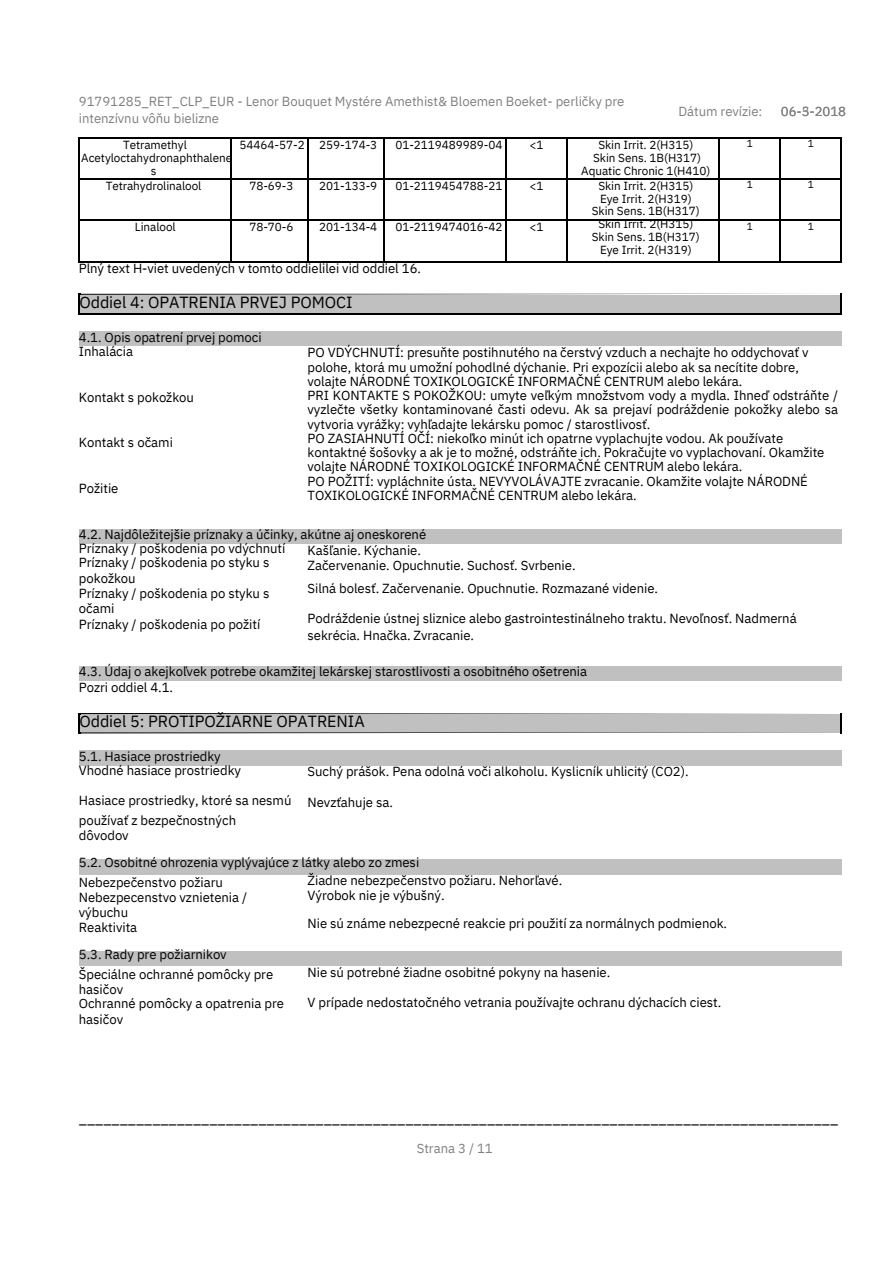
<style>
.page{position:relative;width:894px;height:1264px;background:#fff}
.page>*{position:absolute;margin:0;border:0;box-sizing:border-box;transform-origin:0 0}
.t1{font:16.05px "IBM Plex Sans";letter-spacing:-.005em;color:#000}
.t2{font:14.55px "IBM Plex Sans";color:#000}
.t3{font:13.2px/14.2px "IBM Plex Sans";letter-spacing:-.005em;color:#000}
.t4{font:13.2px/17.5px "IBM Plex Sans";letter-spacing:-.005em;color:#808080}
.t5{font:11.7px/13.2px "IBM Plex Sans";letter-spacing:-.005em;color:#000;text-align:center}
.t6{font:10.2px "IBM Plex Sans";color:#000}
</style>
<div class="page">
<div style="left:79px;top:331px;width:761px;height:15px;background:#c0c0c0"></div>
<div style="left:79px;top:529px;width:761px;height:14px;background:#c0c0c0"></div>
<div style="left:79px;top:666px;width:761px;height:15px;background:#c0c0c0"></div>
<div style="left:79px;top:750px;width:761px;height:16px;background:#c0c0c0"></div>
<div style="left:79px;top:859px;width:761px;height:15px;background:#c0c0c0"></div>
<div style="left:79px;top:950px;width:761px;height:15px;background:#c0c0c0"></div>
<hr style="left:79px;top:137px;width:152px;height:1px;background:#000">
<hr style="left:232px;top:137px;width:75px;height:1px;background:#000">
<hr style="left:308px;top:137px;width:75px;height:1px;background:#000">
<hr style="left:384px;top:137px;width:121px;height:1px;background:#000">
<hr style="left:506px;top:137px;width:60px;height:1px;background:#000">
<hr style="left:567px;top:137px;width:151px;height:1px;background:#000">
<hr style="left:719px;top:137px;width:60px;height:1px;background:#000">
<hr style="left:780px;top:137px;width:60px;height:1px;background:#000">
<hr style="left:78px;top:138px;width:1px;height:40px;background:#000">
<hr style="left:231px;top:138px;width:1px;height:40px;background:#000">
<hr style="left:307px;top:138px;width:1px;height:40px;background:#000">
<hr style="left:383px;top:138px;width:1px;height:40px;background:#000">
<hr style="left:505px;top:138px;width:1px;height:40px;background:#000">
<hr style="left:566px;top:138px;width:1px;height:40px;background:#000">
<hr style="left:718px;top:138px;width:1px;height:40px;background:#000">
<hr style="left:779px;top:138px;width:1px;height:40px;background:#000">
<hr style="left:840px;top:138px;width:1px;height:40px;background:#000">
<hr style="left:79px;top:178px;width:152px;height:1px;background:#000">
<hr style="left:232px;top:178px;width:75px;height:1px;background:#000">
<hr style="left:308px;top:178px;width:75px;height:1px;background:#000">
<hr style="left:384px;top:178px;width:121px;height:1px;background:#000">
<hr style="left:506px;top:178px;width:60px;height:1px;background:#000">
<hr style="left:567px;top:178px;width:151px;height:1px;background:#000">
<hr style="left:719px;top:178px;width:60px;height:1px;background:#000">
<hr style="left:780px;top:178px;width:60px;height:1px;background:#000">
<hr style="left:78px;top:179px;width:1px;height:41px;background:#000">
<hr style="left:231px;top:179px;width:1px;height:41px;background:#000">
<hr style="left:307px;top:179px;width:1px;height:41px;background:#000">
<hr style="left:383px;top:179px;width:1px;height:41px;background:#000">
<hr style="left:505px;top:179px;width:1px;height:41px;background:#000">
<hr style="left:566px;top:179px;width:1px;height:41px;background:#000">
<hr style="left:718px;top:179px;width:1px;height:41px;background:#000">
<hr style="left:779px;top:179px;width:1px;height:41px;background:#000">
<hr style="left:840px;top:179px;width:1px;height:41px;background:#000">
<hr style="left:79px;top:220px;width:152px;height:1px;background:#000">
<hr style="left:232px;top:220px;width:75px;height:1px;background:#000">
<hr style="left:308px;top:220px;width:75px;height:1px;background:#000">
<hr style="left:384px;top:220px;width:121px;height:1px;background:#000">
<hr style="left:506px;top:220px;width:60px;height:1px;background:#000">
<hr style="left:567px;top:220px;width:151px;height:1px;background:#000">
<hr style="left:719px;top:220px;width:60px;height:1px;background:#000">
<hr style="left:780px;top:220px;width:60px;height:1px;background:#000">
<hr style="left:78px;top:221px;width:1px;height:40px;background:#000">
<hr style="left:231px;top:221px;width:1px;height:40px;background:#000">
<hr style="left:307px;top:221px;width:1px;height:40px;background:#000">
<hr style="left:383px;top:221px;width:1px;height:40px;background:#000">
<hr style="left:505px;top:221px;width:1px;height:40px;background:#000">
<hr style="left:566px;top:221px;width:1px;height:40px;background:#000">
<hr style="left:718px;top:221px;width:1px;height:40px;background:#000">
<hr style="left:779px;top:221px;width:1px;height:40px;background:#000">
<hr style="left:840px;top:221px;width:1px;height:40px;background:#000">
<hr style="left:80px;top:261px;width:151px;height:1px;background:#000">
<hr style="left:232px;top:261px;width:75px;height:1px;background:#000">
<hr style="left:308px;top:261px;width:75px;height:1px;background:#000">
<hr style="left:384px;top:261px;width:121px;height:1px;background:#000">
<hr style="left:506px;top:261px;width:60px;height:1px;background:#000">
<hr style="left:567px;top:261px;width:151px;height:1px;background:#000">
<hr style="left:719px;top:261px;width:60px;height:1px;background:#000">
<hr style="left:780px;top:261px;width:60px;height:1px;background:#000">
<svg style="left:78px;top:294px;width:763px;height:20px;background:#b4b4b4"></svg>
<svg style="left:78px;top:713px;width:763px;height:20px;background:#b7b7b7"></svg>
<p class="t4" style="left:79px;top:91px;width:547px">91791285_RET_CLP_EUR - Lenor Bouquet Mystére Amethist&amp; Bloemen Boeket- perličky pre intenzívnu vôňu bielizne</p>
<p class="t4" style="left:678px;top:101px;width:85px">Dátum revízie:</p>
<p class="t5" style="left:239px;top:137px;width:139px">54464-57-2 259-174-3</p>
<p class="t5" style="left:319px;top:178px;width:60px">201-133-9</p>
<p class="t5" style="left:319px;top:220px;width:60px">201-134-4</p>
<p class="t5" style="left:81px;top:137px;width:152px">Tetramethyl<br>Acetyloctahydronaphthalene s</p>
<p class="t5" style="left:106px;top:178px;width:97px">Tetrahydrolinalool</p>
<p class="t5" style="left:249px;top:178px;width:46px">78-69-3</p>
<p class="t5" style="left:249px;top:220px;width:46px">78-70-6</p>
<p class="t5" style="left:135px;top:220px;width:42px">Linalool</p>
<p class="t5" style="left:395px;top:137px;width:109px">01-2119489989-04</p>
<p class="t5" style="left:395px;top:178px;width:109px">01-2119454788-21</p>
<p class="t5" style="left:395px;top:220px;width:109px">01-2119474016-42</p>
<p class="t3" style="left:79px;top:260px;width:343px">Plný text H-viet uvedených v tomto oddielilei vid oddiel 16.</p>
<p class="t1" style="left:79px;top:290px;width:275px">Oddiel 4: OPATRENIA PRVEJ POMOCI</p>
<p class="t5" style="left:529px;top:137px;width:16px">&lt;1</p>
<p class="t5" style="left:529px;top:178px;width:16px">&lt;1</p>
<p class="t5" style="left:529px;top:220px;width:16px">&lt;1</p>
<p class="t5" style="left:581px;top:137px;width:131px">Skin Irrit. 2(H315)<br>Skin Sens. 1B(H317)<br>Aquatic Chronic 1(H410)</p>
<p class="t5" style="left:598px;top:178px;width:96px;text-align:left">Skin Irrit. 2(H315)<br>Eye Irrit. 2(H319)</p>
<p class="t5" style="left:591px;top:203px;width:109px">Skin Sens. 1B(H317)<br>Skin Irrit. 2(H315)<br>Skin Sens. 1B(H317)<br>Eye Irrit. 2(H319)</p>
<p class="t6" style="left:746px;top:135px;width:8px">1</p>
<p class="t6" style="left:746px;top:177px;width:8px">1</p>
<p class="t6" style="left:746px;top:218px;width:8px">1</p>
<p class="t4" style="left:780px;top:101px;width:67px">06-5-2018</p>
<p class="t4" style="left:801px;top:101px;width:9px">3</p>
<p class="t6" style="left:807px;top:135px;width:8px">1</p>
<p class="t6" style="left:807px;top:177px;width:8px">1</p>
<p class="t6" style="left:807px;top:218px;width:8px">1</p>
<p class="t3" style="left:79px;top:329px;width:184px">4.1. Opis opatrení prvej pomoci<br>Inhalácia</p>
<p class="t3" style="left:79px;top:389px;width:117px">Kontakt s pokožkou</p>
<p class="t3" style="left:79px;top:434px;width:96px">Kontakt s očami</p>
<p class="t3" style="left:79px;top:479px;width:41px">Požitie</p>
<p class="t3" style="left:307px;top:344px;width:532px">PO VDÝCHNUTÍ: presuňte postihnutého na čerstvý vzduch a nechajte ho oddychovať v polohe, ktorá mu umožní pohodlné dýchanie. Pri expozícii alebo ak sa necítite dobre, volajte NÁRODNÉ TOXIKOLOGICKÉ INFORMAČNÉ CENTRUM alebo lekára.<br>PRI KONTAKTE S POKOŽKOU: umyte veľkým množstvom vody a mydla. Ihneď odstráňte / vyzlečte všetky kontaminované časti odevu. Ak sa prejaví podráždenie pokožky alebo sa vytvoria vyrážky: vyhľadajte lekársku pomoc / starostlivosť.<br>PO ZASIAHNUTÍ OČÍ: niekoľko minút ich opatrne vyplachujte vodou. Ak používate kontaktné šošovky a ak je to možné, odstráňte ich. Pokračujte vo vyplachovaní. Okamžite volajte NÁRODNÉ TOXIKOLOGICKÉ INFORMAČNÉ CENTRUM alebo lekára.<br>PO POŽITÍ: vypláchnite ústa. NEVYVOLÁVAJTE zvracanie. Okamžite volajte NÁRODNÉ TOXIKOLOGICKÉ INFORMAČNÉ CENTRUM alebo lekára.</p>
<p class="t3" style="left:79px;top:525px;width:349px;line-height:15px">4.2. Najdôležitejšie príznaky a účinky, akútne aj oneskorené<br>Príznaky / poškodenia po vdýchnutí<br>Príznaky / poškodenia po styku s<br>pokožkou<br>Príznaky / poškodenia po styku s<br>očami<br>Príznaky / poškodenia po požití</p>
<p class="t3" style="left:307px;top:542px;width:269px">Kašľanie. Kýchanie.<br>Začervenanie. Opuchnutie. Suchosť. Svrbenie.</p>
<p class="t3" style="left:307px;top:579px;width:352px">Silná bolesť. Začervenanie. Opuchnutie. Rozmazané videnie.</p>
<p class="t3" style="left:307px;top:609px;width:490px;line-height:16.4px">Podráždenie ústnej sliznice alebo gastrointestinálneho traktu. Nevoľnosť. Nadmerná sekrécia. Hnačka. Zvracanie.</p>
<p class="t3" style="left:79px;top:663px;width:509px">4.3. Údaj o akejkoľvek potrebe okamžitej lekárskej starostlivosti a osobitného ošetrenia</p>
<p class="t3" style="left:79px;top:679px;width:96px">Pozri oddiel 4.1.</p>
<p class="t1" style="left:79px;top:709px;width:287px">Oddiel 5: PROTIPOŽIARNE OPATRENIA</p>
<p class="t3" style="left:79px;top:748px;width:164px">5.1. Hasiace prostriedky<br>Vhodné hasiace prostriedky</p>
<p class="t3" style="left:79px;top:789px;width:214px;line-height:19.6px">Hasiace prostriedky, ktoré sa nesmú používať z bezpečnostných</p>
<p class="t3" style="left:79px;top:820px;width:342px;line-height:27.3px">dôvodov<br>5.2. Osobitné ohrozenia vyplývajúce z látky alebo zo zmesi</p>
<p class="t3" style="left:79px;top:873px;width:170px;line-height:15px">Nebezpečenstvo požiaru<br>Nebezpecenstvo vznietenia / výbuchu<br>Reaktivita</p>
<p class="t3" style="left:79px;top:943px;width:196px;line-height:19.6px">5.3. Rady pre požiarnikov<br>Špeciálne ochranné pomôcky pre</p>
<p class="t3" style="left:79px;top:981px;width:206px;line-height:14.7px">hasičov<br>Ochranné pomôcky a opatrenia pre hasičov</p>
<p class="t3" style="left:307px;top:763px;width:382px">Suchý prášok. Pena odolná voči alkoholu. Kyslicník uhlicitý (CO2).</p>
<p class="t3" style="left:307px;top:794px;width:87px">Nevzťahuje sa.</p>
<p class="t3" style="left:307px;top:872px;width:256px">Žiadne nebezpečenstvo požiaru. Nehorľavé.<br>Výrobok nie je výbušný.</p>
<p class="t3" style="left:307px;top:915px;width:421px">Nie sú známe nebezpecné reakcie pri použití za normálnych podmienok.</p>
<p class="t3" style="left:307px;top:964px;width:304px">Nie sú potrebné žiadne osobitné pokyny na hasenie.</p>
<p class="t3" style="left:307px;top:994px;width:415px">V prípade nedostatočného vetrania používajte ochranu dýchacích ciest.</p>
<p class="t2" style="left:79px;top:1106px;width:760px">_____________________________________________________________________________________________</p>
<p class="t4" style="left:416px;top:1138px;width:78px">Strana 3 / 11</p>
</div>
